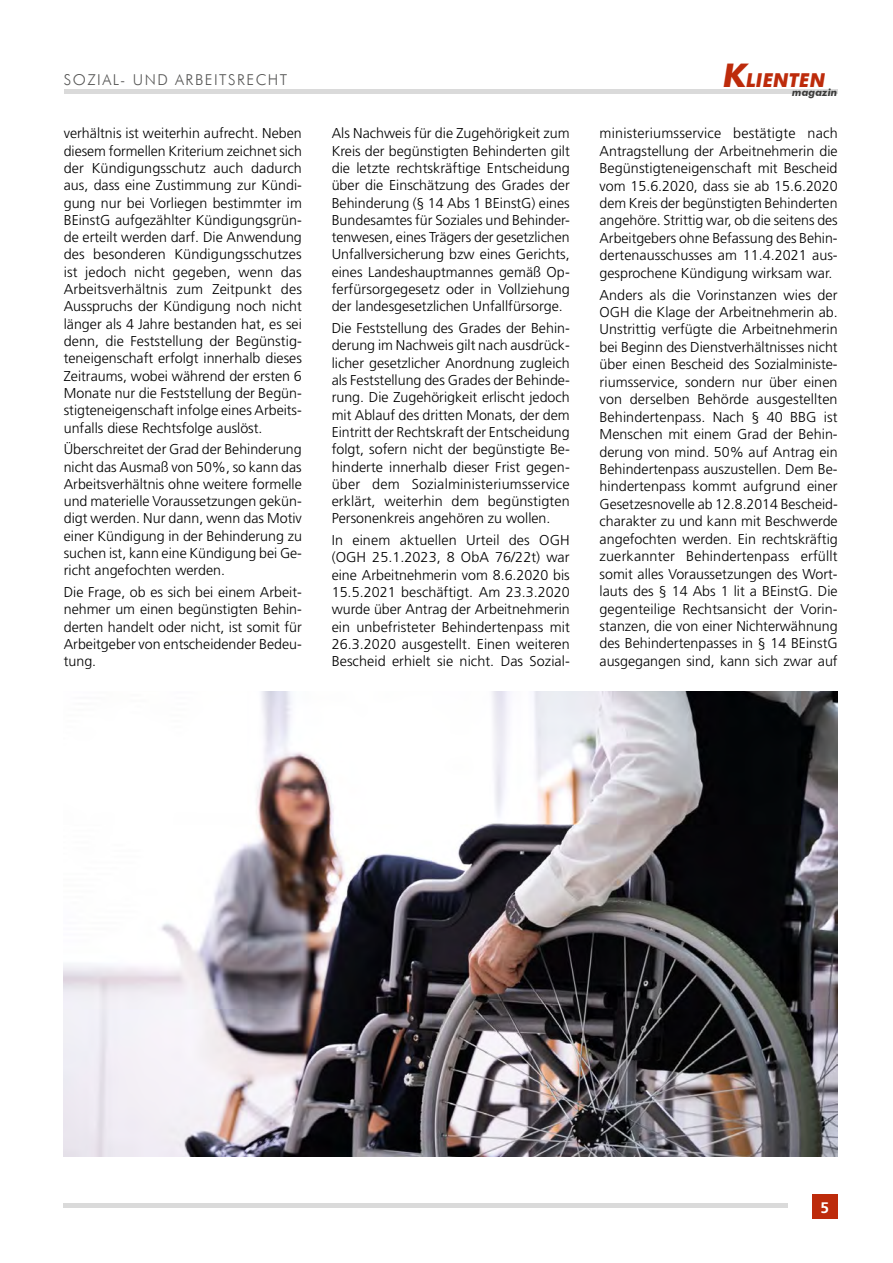
<style>
.page{position:relative;width:893px;height:1263px;background:#fff}
.page>*{position:absolute;margin:0;border:0;box-sizing:border-box;transform-origin:0 0}
.t1{font:italic 700 19.2px "Futura BT";color:#bd2b0b}
.t2{font:700 15.3px "Frutiger LT Std";color:#fff}
.t3{font:300 15px "Futura BT";letter-spacing:.1em;color:#575756}
.t4{font:300 14.25px/17.2px "Frutiger LT Std";color:#000;text-align:justify}
.t5{font:italic 700 10.35px "Futura BT";color:#3c3c3b}
.s1{font-size:32.55px}
</style>
<div class="page">
<div style="left:64px;top:89px;width:774px;height:5px;background:#dadada"></div>
<div style="left:64px;top:1203px;width:724px;height:5px;background:#dadada"></div>
<div style="left:812px;top:1194px;width:26px;height:25px;background:#bd2b0b"></div>
<img style="left:64px;top:692px;width:774px;height:464px">
<p class="t3" style="left:64px;top:70px;width:225px">SOZIAL- UND ARBEITSRECHT</p>
<h1 class="t1" style="left:723px;top:68px;width:104px"><span class="s1">K</span>LIENTEN</h1>
<p class="t5" style="left:792px;top:86px;width:47px">magazin</p>
<p class="t4" style="left:64px;top:125px;width:240px">verhältnis ist weiterhin aufrecht. Neben diesem formellen Kriterium zeichnet sich der Kündigungsschutz auch dadurch aus, dass eine Zustimmung zur Kündi&shy;gung nur bei Vorliegen bestimmter im BEinstG aufgezählter Kündigungsgrün&shy;de erteilt werden darf. Die Anwendung des besonderen Kündigungsschutzes ist jedoch nicht gegeben, wenn das Arbeitsverhältnis zum Zeitpunkt des Ausspruchs der Kündigung noch nicht länger als 4 Jahre bestanden hat, es sei denn, die Feststellung der Begünstig&shy;teneigenschaft erfolgt innerhalb dieses Zeitraums, wobei während der ersten 6<br>Monate nur die Feststellung der Begün&shy;stigteneigenschaft infolge eines Arbeits&shy;unfalls diese Rechtsfolge auslöst.</p>
<p class="t4" style="left:64px;top:441px;width:240px">Überschreitet der Grad der Behinderung nicht das Ausmaß von 50%, so kann das Arbeitsverhältnis ohne weitere formelle und materielle Voraussetzungen gekün&shy;digt werden. Nur dann, wenn das Motiv einer Kündigung in der Behinderung zu suchen ist, kann eine Kündigung bei Ge&shy;richt angefochten werden.</p>
<p class="t4" style="left:64px;top:584px;width:240px">Die Frage, ob es sich bei einem Arbeit&shy;nehmer um einen begünstigten Behin&shy;derten handelt oder nicht, ist somit für Arbeitgeber von entscheidender Bedeu&shy;tung.</p>
<p class="t4" style="left:332px;top:125px;width:240px">Als Nachweis für die Zugehörigkeit zum Kreis der begünstigten Behinderten gilt die letzte rechtskräftige Entscheidung über die Einschätzung des Grades der Behinderung (§ 14 Abs 1 BEinstG) eines Bundesamtes für Soziales und Behinder&shy;tenwesen, eines Trägers der gesetzlichen Unfallversicherung bzw eines Gerichts, eines Landeshauptmannes gemäß Op&shy;ferfürsorgegesetz oder in Vollziehung der landesgesetzlichen Unfallfürsorge.</p>
<p class="t4" style="left:332px;top:320px;width:240px">Die Feststellung des Grades der Behin&shy;derung im Nachweis gilt nach ausdrück&shy;licher gesetzlicher Anordnung zugleich als Feststellung des Grades der Behinde&shy;rung. Die Zugehörigkeit erlischt jedoch mit Ablauf des dritten Monats, der dem Eintritt der Rechtskraft der Entscheidung folgt, sofern nicht der begünstigte Be&shy;hinderte innerhalb dieser Frist gegen&shy;über dem Sozialministeriumsservice erklärt, weiterhin dem begünstigten Personenkreis angehören zu wollen.</p>
<p class="t4" style="left:332px;top:532px;width:240px">In einem aktuellen Urteil des OGH (OGH 25.1.2023, 8 ObA 76/22t) war eine Arbeitnehmerin vom 8.6.2020 bis 15.5.2021 beschäftigt. Am 23.3.2020 wurde über Antrag der Arbeitnehmerin ein unbefristeter Behindertenpass mit 26.3.2020 ausgestellt. Einen weiteren Bescheid erhielt sie nicht. Das Sozial-</p>
<p class="t4" style="left:600px;top:125px;width:240px">ministeriumsservice bestätigte nach Antragstellung der Arbeitnehmerin die Begünstigteneigenschaft mit Bescheid vom 15.6.2020, dass sie ab 15.6.2020 dem Kreis der begünstigten Behinderten angehöre. Strittig war, ob die seitens des Arbeitgebers ohne Befassung des Behin&shy;dertenausschusses am 11.4.2021 aus&shy;gesprochene Kündigung wirksam war.</p>
<p class="t4" style="left:600px;top:286px;width:240px">Anders als die Vorinstanzen wies der OGH die Klage der Arbeitnehmerin ab.<br>Unstrittig verfügte die Arbeitnehmerin bei Beginn des Dienstverhältnisses nicht über einen Bescheid des Sozialministe&shy;riumsservice, sondern nur über einen von derselben Behörde ausgestellten Behindertenpass. Nach § 40 BBG ist Menschen mit einem Grad der Behin&shy;derung von mind. 50% auf Antrag ein Behindertenpass auszustellen. Dem Be&shy;hindertenpass kommt aufgrund einer Gesetzesnovelle ab 12.8.2014 Bescheid&shy;charakter zu und kann mit Beschwerde angefochten werden. Ein rechtskräftig zuerkannter Behindertenpass erfüllt somit alles Voraussetzungen des Wort&shy;lauts des § 14 Abs 1 lit a BEinstG. Die gegenteilige Rechtsansicht der Vorin&shy;stanzen, die von einer Nichterwähnung des Behindertenpasses in § 14 BEinstG ausgegangen sind, kann sich zwar auf</p>
<p class="t2" style="left:821px;top:1198px;width:10px">5</p>
</div>
